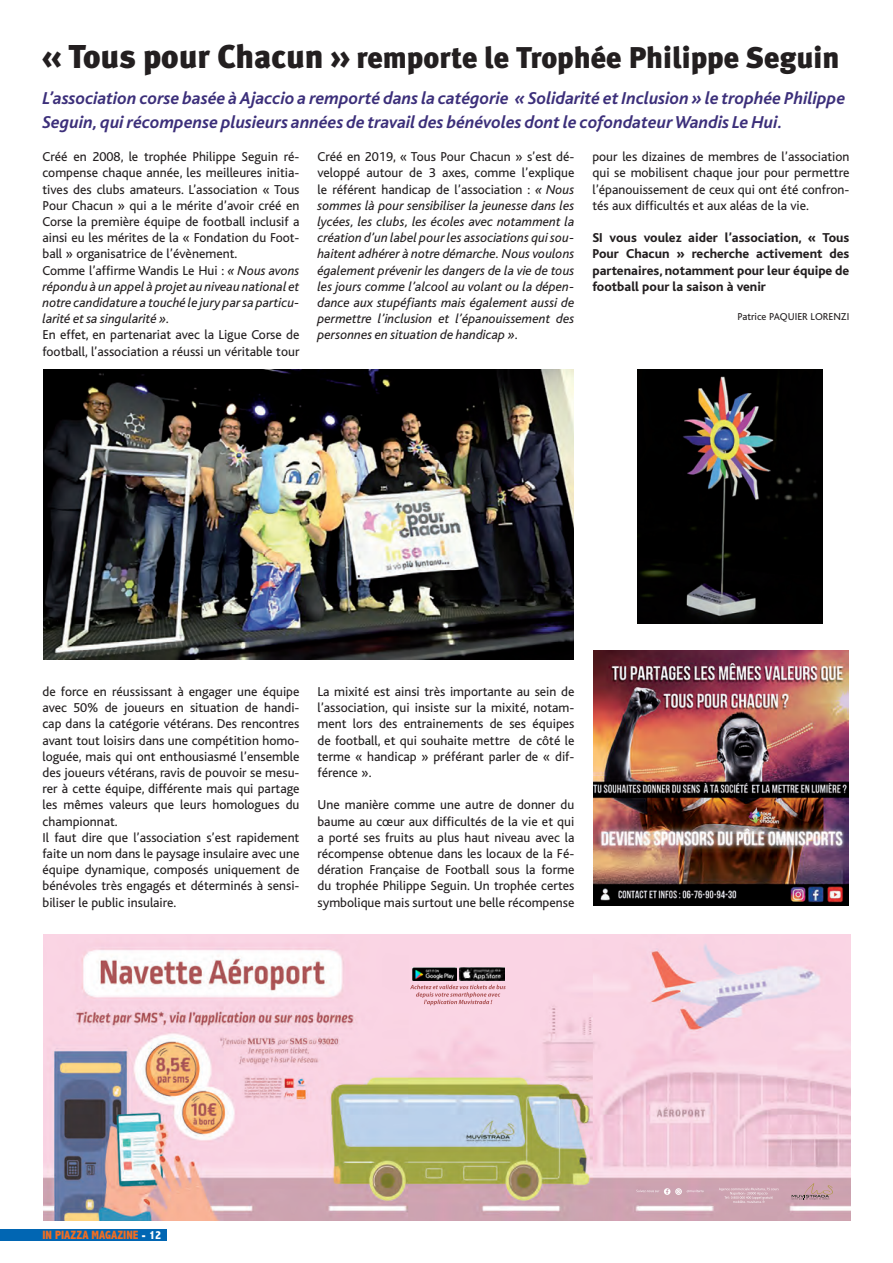
<style>
.page{position:relative;width:893px;height:1263px;background:#fff}
.page>*{position:absolute;margin:0;border:0;box-sizing:border-box;transform-origin:0 0}
.t1{font:900 30px "Meta Plus";color:#231f20}
.t2{font:italic 700 18px/24px "Bliss";color:#3c2f7a}
.t3{font:13.5px/16.2px "Bliss";color:#231f20;text-align:justify}
.t4{font:italic 13.5px/16.2px "Bliss";color:#231f20;text-align:justify}
.t5{font:800 13.5px/16.2px "Bliss";color:#231f20;text-align:justify}
.t6{font:800 condensed 12px "Abadi";color:#f36e21}
.t7{font:10.5px "Bliss";color:#231f20}
.s1{font-size:33px}
.s2{font-style:normal}
.s3{color:#fff}
</style>
<div class="page">
<div style="left:0;top:1229px;width:167px;height:11px;background:#0166b3"></div>
<img style="left:638px;top:369px;width:184px;height:255px">
<img style="left:593px;top:650px;width:256px;height:256px">
<img style="left:44px;top:369px;width:529px;height:291px">
<img style="left:44px;top:934px;width:806px;height:286px">
<svg style="left:410px;top:985px;width:96px;height:20px;background:#e7b7c3"></svg>
<img style="left:412px;top:968px;width:44px;height:12px">
<img style="left:460px;top:968px;width:44px;height:12px">
<svg style="left:719px;top:1188px;width:60px;height:15px"></svg>
<svg style="left:636px;top:1188px;width:67px;height:7px"></svg>
<svg style="left:792px;top:1183px;width:41px;height:17px"></svg>
<p class="t1" style="left:43px;top:40px;width:798px"><span class="s1">« Tous pour Chacun »</span> remporte le Trophée Philippe Seguin</p>
<p class="t2" style="left:43px;top:86px;width:804px">L’association corse basée à Ajaccio a remporté dans la catégorie « Solidarité et Inclusion » le trophée Philippe<br>Seguin, qui récompense plusieurs années de travail des bénévoles dont le cofondateur Wandis Le Hui.</p>
<p class="t3" style="left:43px;top:149px;width:258px">Créé en 2008, le trophée Philippe Seguin ré&shy;compense chaque année, les meilleures initia&shy;tives des clubs amateurs. L’association « Tous Pour Chacun » qui a le mérite d’avoir créé en Corse la première équipe de football inclusif a ainsi eu les mérites de la « Fondation du Foot&shy;ball » organisatrice de l’évènement.</p>
<p class="t4" style="left:43px;top:262px;width:258px"><span class="s2">Comme l’affirme Wandis Le Hui :</span> « Nous avons répondu à un appel à projet au niveau national et notre candidature a touché le jury par sa particu&shy;larité et sa singularité ».</p>
<p class="t3" style="left:43px;top:327px;width:258px">En effet, en partenariat avec la Ligue Corse de football, l’association a réussi un véritable tour</p>
<p class="t4" style="left:317px;top:149px;width:258px"><span class="s2">Créé en 2019, « Tous Pour Chacun » s’est dé&shy;veloppé autour de 3 axes, comme l’explique le référent handicap de l’association :</span> « Nous sommes là pour sensibiliser la jeunesse dans les lycées, les clubs, les écoles avec notamment la création d’un label pour les associations qui sou&shy;haitent adhérer à notre démarche. Nous voulons également prévenir les dangers de la vie de tous les jours comme l’alcool au volant ou la dépen&shy;dance aux stupéfiants mais également aussi de permettre l’inclusion et l’épanouissement des personnes en situation de handicap »<span class="s2">.</span></p>
<p class="t3" style="left:592px;top:149px;width:258px">pour les dizaines de membres de l’association qui se mobilisent chaque jour pour permettre l’épanouissement de ceux qui ont été confron&shy;tés aux difficultés et aux aléas de la vie.</p>
<p class="t5" style="left:592px;top:230px;width:258px">SI vous voulez aider l’association, « Tous Pour Chacun » recherche activement des partenaires, notamment pour leur équipe de football pour la saison à venir</p>
<p class="t7" style="left:738px;top:311px;width:113px">Patrice PAQUIER LORENZI</p>
<p class="t3" style="left:43px;top:684px;width:258px">de force en réussissant à engager une équipe avec 50% de joueurs en situation de handi&shy;cap dans la catégorie vétérans. Des rencontres avant tout loisirs dans une compétition homo&shy;loguée, mais qui ont enthousiasmé l’ensemble des joueurs vétérans, ravis de pouvoir se mesu&shy;rer à cette équipe, différente mais qui partage les mêmes valeurs que leurs homologues du championnat.</p>
<p class="t3" style="left:43px;top:829px;width:258px">Il faut dire que l’association s’est rapidement faite un nom dans le paysage insulaire avec une équipe dynamique, composés uniquement de bénévoles très engagés et déterminés à sensi&shy;biliser le public insulaire.</p>
<p class="t3" style="left:317px;top:684px;width:258px">La mixité est ainsi très importante au sein de l’association, qui insiste sur la mixité, notam&shy;ment lors des entrainements de ses équipes de football, et qui souhaite mettre de côté le terme « handicap » préférant parler de « dif&shy;férence ».</p>
<p class="t3" style="left:317px;top:797px;width:258px">Une manière comme une autre de donner du baume au cœur aux difficultés de la vie et qui a porté ses fruits au plus haut niveau avec la récompense obtenue dans les locaux de la Fé&shy;dération Française de Football sous la forme du trophée Philippe Seguin. Un trophée certes symbolique mais surtout une belle récompense</p>
<p class="t6" style="left:43px;top:1228px;width:120px">IN PIAZZA MAGAZINE <span class="s3">- 12</span></p>
</div>
